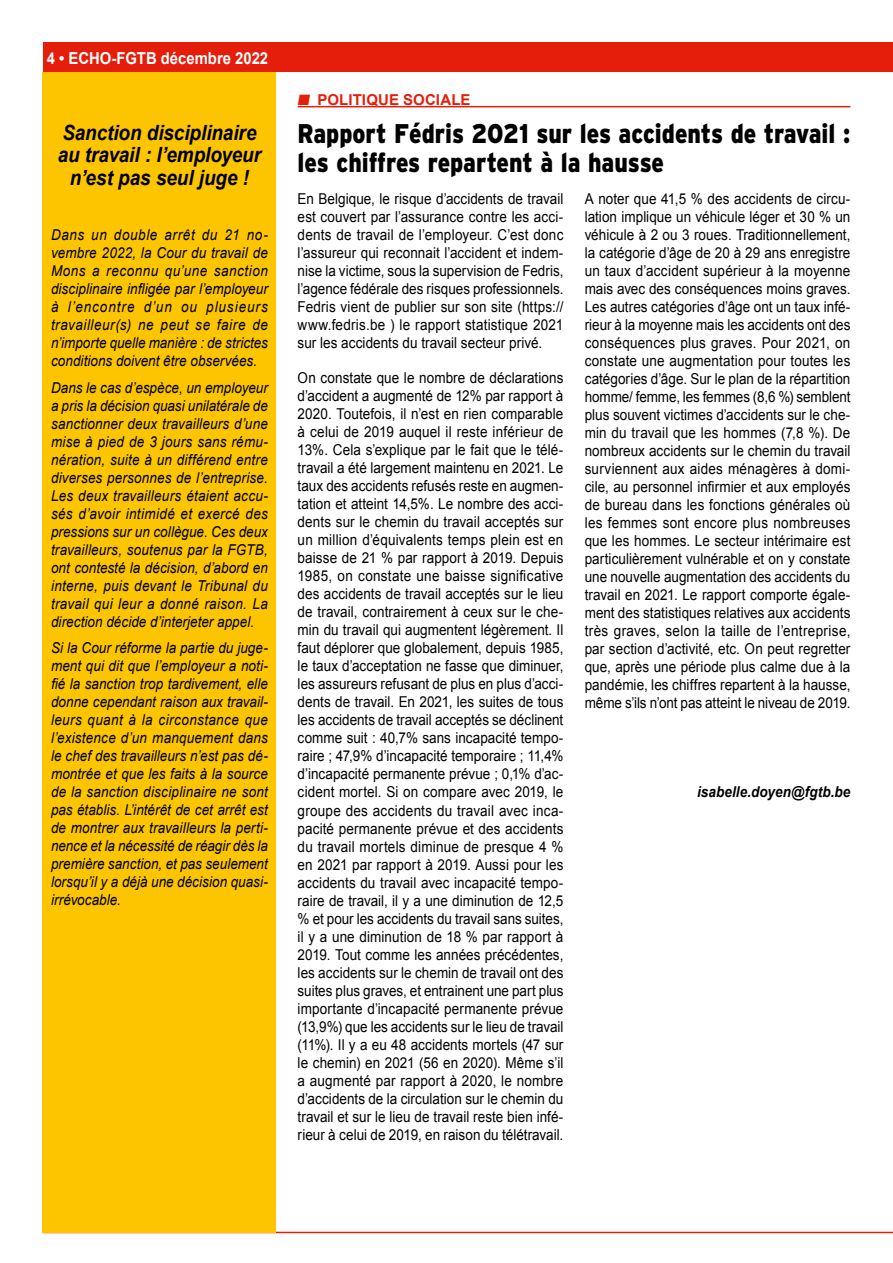
<style>
.page{position:relative;width:893px;height:1263px;background:#fff}
.page>*{position:absolute;margin:0;border:0;box-sizing:border-box;transform-origin:0 0}
.t1{font:900 27px/28.5px "Interstate";color:#000;scale:.85 1}
.t2{font:italic 700 21px/22.5px "Arial";letter-spacing:-.005em;color:#000;text-align:center;scale:.9 1}
.t3{font:700 16.5px "Arial";color:#fff;scale:.9 1}
.t4{font:15px/18px "Arial";color:#000;text-align:justify;scale:.9 1}
.t5{font:italic 15px/18px "Arial";letter-spacing:.005em;color:#000;text-align:justify;scale:.9 1}
.t6{font:italic 700 15px "Arial";letter-spacing:.005em;color:#000;scale:.9 1}
.t7{font:700 15px "Arial";letter-spacing:.005em;color:#e41e0a}
</style>
<div class="page">
<div style="left:43px;top:43px;width:850px;height:29px;background:#e41e0a"></div>
<hr style="left:43px;top:1232px;width:850px;height:1px;background:#e41e0a">
<div style="left:43px;top:72px;width:233px;height:1161px;background:#fdc500"></div>
<hr style="left:298px;top:106px;width:552px;height:1px;background:#e41e0a">
<p class="t3" style="left:47px;top:47px;width:248px">4 • ECHO-FGTB décembre 2022</p>
<h2 class="t2" style="left:58px;top:122px;width:228px">Sanction disciplinaire au travail : l’employeur n’est pas seul juge !</h2>
<p class="t5" style="left:51px;top:226px;width:242px">Dans un double arrêt du 21 no&shy;vembre 2022, la Cour du travail de Mons a reconnu qu’une sanction disciplinaire infligée par l’employeur à l’encontre d’un ou plusieurs travailleur(s) ne peut se faire de n’importe quelle manière : de strictes conditions doivent être observées.</p>
<p class="t5" style="left:51px;top:378px;width:242px">Dans le cas d’espèce, un employeur a pris la décision quasi unilatérale de sanctionner deux travailleurs d’une mise à pied de 3 jours sans rému&shy;nération, suite à un différend entre diverses personnes de l’entreprise.<br>Les deux travailleurs étaient accu&shy;sés d’avoir intimidé et exercé des pressions sur un collègue. Ces deux travailleurs, soutenus par la FGTB, ont contesté la décision, d’abord en interne, puis devant le Tribunal du travail qui leur a donné raison. La direction décide d’interjeter appel.</p>
<p class="t5" style="left:51px;top:639px;width:242px">Si la Cour réforme la partie du juge&shy;ment qui dit que l’employeur a noti&shy;fié la sanction trop tardivement, elle donne cependant raison aux travail&shy;leurs quant à la circonstance que l’existence d’un manquement dans le chef des travailleurs n’est pas dé&shy;montrée et que les faits à la source de la sanction disciplinaire ne sont pas établis. L’intérêt de cet arrêt est de montrer aux travailleurs la perti&shy;nence et la nécessité de réagir dès la première sanction, et pas seulement lorsqu’il y a déjà une décision quasi&shy;irrévocable.</p>
<p class="t7" style="left:298px;top:90px;width:174px">■ POLITIQUE SOCIALE</p>
<h1 class="t1" style="left:298px;top:119px;width:652px">Rapport Fédris 2021 sur les accidents de travail : les chiffres repartent à la hausse</h1>
<p class="t4" style="left:298px;top:190px;width:297px">En Belgique, le risque d’accidents de travail est couvert par l’assurance contre les acci&shy;dents de travail de l’employeur. C’est donc l’assureur qui reconnait l’accident et indem&shy;nise la victime, sous la supervision de Fedris, l’agence fédérale des risques professionnels.<br>Fedris vient de publier sur son site (https:// www.fedris.be ) le rapport statistique 2021 sur les accidents du travail secteur privé.</p>
<p class="t4" style="left:298px;top:369px;width:297px">On constate que le nombre de déclarations d’accident a augmenté de 12% par rapport à 2020. Toutefois, il n’est en rien comparable à celui de 2019 auquel il reste inférieur de 13%. Cela s’explique par le fait que le télé&shy;travail a été largement maintenu en 2021. Le taux des accidents refusés reste en augmen&shy;tation et atteint 14,5%. Le nombre des acci&shy;dents sur le chemin du travail acceptés sur un million d’équivalents temps plein est en baisse de 21 % par rapport à 2019. Depuis 1985, on constate une baisse significative des accidents de travail acceptés sur le lieu de travail, contrairement à ceux sur le che&shy;min du travail qui augmentent légèrement. Il faut déplorer que globalement, depuis 1985, le taux d’acceptation ne fasse que diminuer, les assureurs refusant de plus en plus d’acci&shy;dents de travail. En 2021, les suites de tous les accidents de travail acceptés se déclinent comme suit : 40,7% sans incapacité tempo&shy;raire ; 47,9% d’incapacité temporaire ; 11,4% d’incapacité permanente prévue ; 0,1% d’ac&shy;cident mortel. Si on compare avec 2019, le groupe des accidents du travail avec inca&shy;pacité permanente prévue et des accidents du travail mortels diminue de presque 4 % en 2021 par rapport à 2019. Aussi pour les accidents du travail avec incapacité tempo&shy;raire de travail, il y a une diminution de 12,5 % et pour les accidents du travail sans suites, il y a une diminution de 18 % par rapport à 2019. Tout comme les années précédentes, les accidents sur le chemin de travail ont des suites plus graves, et entrainent une part plus importante d’incapacité permanente prévue (13,9%) que les accidents sur le lieu de travail (11%). Il y a eu 48 accidents mortels (47 sur le chemin) en 2021 (56 en 2020). Même s’il a augmenté par rapport à 2020, le nombre d’accidents de la circulation sur le chemin du travail et sur le lieu de travail reste bien infé&shy;rieur à celui de 2019, en raison du télétravail.</p>
<p class="t4" style="left:585px;top:190px;width:297px">A noter que 41,5 % des accidents de circu&shy;lation implique un véhicule léger et 30 % un véhicule à 2 ou 3 roues. Traditionnellement, la catégorie d’âge de 20 à 29 ans enregistre un taux d’accident supérieur à la moyenne mais avec des conséquences moins graves.<br>Les autres catégories d’âge ont un taux infé&shy;rieur à la moyenne mais les accidents ont des conséquences plus graves. Pour 2021, on constate une augmentation pour toutes les catégories d’âge. Sur le plan de la répartition homme/ femme, les femmes (8,6 %) semblent plus souvent victimes d’accidents sur le che&shy;min du travail que les hommes (7,8 %). De nombreux accidents sur le chemin du travail surviennent aux aides ménagères à domi&shy;cile, au personnel infirmier et aux employés de bureau dans les fonctions générales où les femmes sont encore plus nombreuses que les hommes. Le secteur intérimaire est particulièrement vulnérable et on y constate une nouvelle augmentation des accidents du travail en 2021. Le rapport comporte égale&shy;ment des statistiques relatives aux accidents très graves, selon la taille de l’entreprise, par section d’activité, etc. On peut regretter que, après une période plus calme due à la pandémie, les chiffres repartent à la hausse, même s’ils n’ont pas atteint le niveau de 2019.</p>
<p class="t6" style="left:697px;top:781px;width:172px">isabelle.doyen@fgtb.be</p>
</div>
